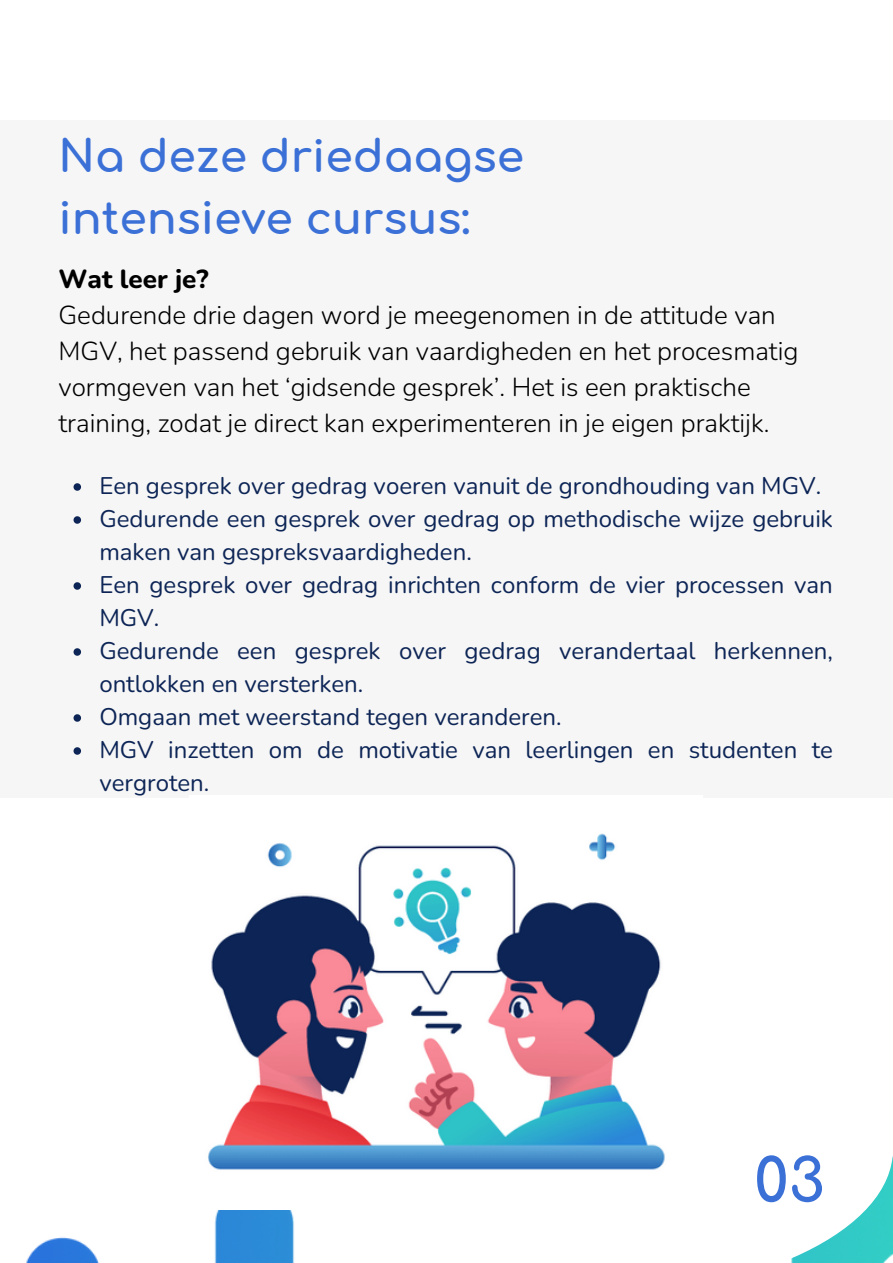
<style>
.page{position:relative;width:893px;height:1263px;background:#fff}
.page>*{position:absolute;margin:0;border:0;box-sizing:border-box;transform-origin:0 0}
.t1{font:700 60px "Comfortaa";color:#3b70d7}
.t2{font:700 44px/61.6px "Comfortaa";color:#3b70d7}
.t3{font:300 26px/36px "Nunito";color:#000}
.t4{font:800 26px "Nunito";color:#000}
.t5{font:24px/33px "Nunito";color:#0d2556}
</style>
<div class="page">
<div style="left:0;top:120px;width:892px;height:677px;background:#f6f6f6"></div>
<img style="left:26px;top:1210px;width:255px;height:53px">
<svg style="left:281px;top:1161px;width:611px;height:102px"></svg>
<img style="left:208px;top:833px;width:494px;height:376px">
<svg style="left:74px;top:483px;width:7px;height:8px"></svg>
<svg style="left:74px;top:516px;width:7px;height:8px"></svg>
<svg style="left:74px;top:582px;width:7px;height:8px"></svg>
<svg style="left:74px;top:648px;width:7px;height:8px"></svg>
<svg style="left:74px;top:714px;width:7px;height:8px"></svg>
<svg style="left:74px;top:747px;width:7px;height:8px"></svg>
<p class="t2" style="left:58px;top:127px;width:467px">Na deze driedaagse intensieve cursus:</p>
<p class="t4" style="left:58px;top:262px;width:152px">Wat leer je?</p>
<p class="t3" style="left:58px;top:298px;width:741px">Gedurende drie dagen word je meegenomen in de attitude van MGV, het passend gebruik van vaardigheden en het procesmatig vormgeven van het ‘gidsende gesprek’. Het is een praktische training, zodat je direct kan experimenteren in je eigen praktijk.</p>
<p class="t5" style="left:99px;top:469px;width:723px">Een gesprek over gedrag voeren vanuit de grondhouding van MGV.</p>
<p class="t5" style="left:99px;top:502px;width:735px">Gedurende een gesprek over gedrag op methodische wijze gebruik maken van gespreksvaardigheden.</p>
<p class="t5" style="left:99px;top:568px;width:735px">Een gesprek over gedrag inrichten conform de vier processen van<br>MGV.</p>
<p class="t5" style="left:99px;top:634px;width:735px">Gedurende een gesprek over gedrag verandertaal herkennen, ontlokken en versterken.</p>
<p class="t5" style="left:99px;top:700px;width:464px">Omgaan met weerstand tegen veranderen.</p>
<p class="t5" style="left:99px;top:733px;width:735px">MGV inzetten om de motivatie van leerlingen en studenten te vergroten.</p>
<p class="t1" style="left:754px;top:1149px;width:72px">03</p>
</div>
